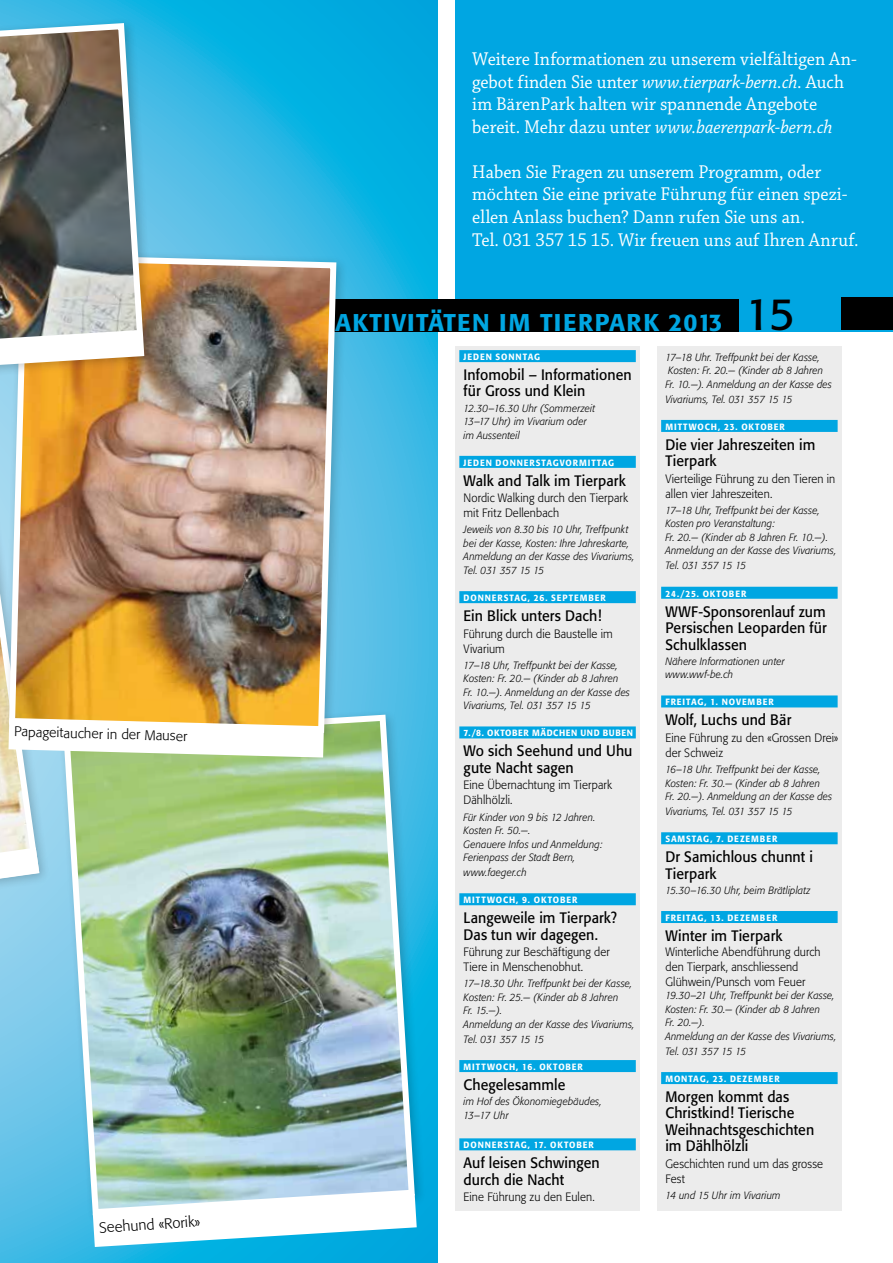
<style>
.page{position:relative;width:893px;height:1263px;background:#fff}
.page>*{position:absolute;margin:0;border:0;box-sizing:border-box;transform-origin:0 0}
.t1{font:500 24px "Formata";letter-spacing:.055em;color:#00a6e2}
.t2{font:19.5px/22.5px "Chaparral Pro";color:#fff;scale:.94 1}
.t3{font:15px/16.5px "Formata";letter-spacing:.005em;color:#000;scale:.94 1}
.t4{font:300 14.7px "Formata";color:#000}
.t5{font:300 13.8px "Formata";color:#000}
.t6{font:300 12px/15px "Formata";letter-spacing:.01em;color:#000;scale:.94 1}
.t7{font:italic 300 10.5px/13.5px "Formata";letter-spacing:.015em;color:#000;scale:.94 1}
.t8{font:italic 300 10.5px "Formata";letter-spacing:-.035em;color:#000;scale:.94 1}
.t9{font:500 9px "Formata";letter-spacing:.11em;color:#fff;scale:.94 1}
.t10{font:500 9px "Formata";letter-spacing:.075em;color:#fff;scale:.94 1}
.s1{font-style:italic}
.s2{font-weight:400;font-size:44.7px;color:#000}
</style>
<div class="page">
<svg style="left:0;top:0;width:438px;height:1263px;background:#2fb7e4"></svg>
<div style="left:455px;top:0;width:438px;height:332px;background:#00a6e2"></div>
<div style="left:841px;top:297px;width:52px;height:33px;background:#000"></div>
<div style="left:657px;top:346px;width:185px;height:865px;background:#ececec"></div>
<div style="left:661px;top:420px;width:177px;height:12px;background:#00a6e2"></div>
<div style="left:661px;top:587px;width:177px;height:12px;background:#00a6e2"></div>
<div style="left:661px;top:695px;width:177px;height:12px;background:#00a6e2"></div>
<div style="left:661px;top:832px;width:177px;height:12px;background:#00a6e2"></div>
<div style="left:661px;top:911px;width:177px;height:12px;background:#00a6e2"></div>
<div style="left:661px;top:1072px;width:177px;height:12px;background:#00a6e2"></div>
<div style="left:0;top:299px;width:739px;height:33px;background:#000"></div>
<div style="left:455px;top:346px;width:185px;height:865px;background:#ececec"></div>
<div style="left:459px;top:350px;width:177px;height:12px;background:#00a6e2"></div>
<div style="left:459px;top:456px;width:177px;height:12px;background:#00a6e2"></div>
<div style="left:459px;top:591px;width:177px;height:12px;background:#00a6e2"></div>
<div style="left:459px;top:726px;width:177px;height:12px;background:#00a6e2"></div>
<div style="left:459px;top:893px;width:177px;height:12px;background:#00a6e2"></div>
<div style="left:459px;top:1060px;width:177px;height:12px;background:#00a6e2"></div>
<div style="left:459px;top:1138px;width:177px;height:12px;background:#00a6e2"></div>
<div style="left:57px;top:709px;width:369px;height:518px;background:#000;opacity:.2"></div>
<img style="left:60px;top:711px;width:358px;height:507px">
<svg style="left:93px;top:1194px;width:324px;height:53px"></svg>
<div style="left:3px;top:248px;width:345px;height:497px;background:#000;opacity:.2"></div>
<img style="left:6px;top:251px;width:333px;height:485px">
<div style="left:0;top:17px;width:156px;height:381px;background:#000;opacity:.2"></div>
<img style="left:0;top:20px;width:147px;height:370px">
<svg style="left:0;top:330px;width:144px;height:34px"></svg>
<img style="left:0;top:511px;width:324px;height:441px">
<h3 class="t5" style="left:14px;top:724px;width:175px;rotate:1deg">Papageitaucher in der Mauser</h3>
<h3 class="t4" style="left:99px;top:1219px;width:103px;rotate:-4deg">Seehund «Rorik»</h3>
<h2 class="t2" style="left:472px;top:49px;width:411px">Weitere Informationen zu unserem vielfältigen An&shy;gebot finden Sie unter <span class="s1">www.tierpark-bern.ch</span>. Auch im BärenPark halten wir spannende Angebote bereit. Mehr dazu unter <span class="s1">www.baerenpark-bern.ch</span></h2>
<h2 class="t2" style="left:472px;top:161px;width:412px">Haben Sie Fragen zu unserem Programm, oder möchten Sie eine private Führung für einen spezi&shy;ellen Anlass buchen? Dann rufen Sie uns an.<br>Tel. 031 357 15 15. Wir freuen uns auf Ihren Anruf.</h2>
<h1 class="t1" style="left:335px;top:307px;width:462px">AKTIVITÄTEN IM TIERPARK 2013 <span class="s2">15</span></h1>
<p class="t9" style="left:464px;top:351px;width:83px">JEDEN SONNTAG</p>
<h3 class="t3" style="left:464px;top:366px;width:180px">Infomobil – Informationen für Gross und Klein</h3>
<p class="t7" style="left:464px;top:401px;width:141px">12.30–16.30 Uhr (Sommerzeit<br>13–17 Uhr) im Vivarium oder im Aussenteil</p>
<p class="t9" style="left:464px;top:457px;width:162px">JEDEN DONNERST AGVORMITTAG</p>
<h3 class="t3" style="left:464px;top:472px;width:174px">Walk and Talk im Tierpark</h3>
<p class="t6" style="left:464px;top:491px;width:176px">Nordic Walking durch den Tierpark mit Fritz Dellenbach</p>
<p class="t7" style="left:464px;top:523px;width:183px">Jeweils von 8.30 bis 10 Uhr, Treffpunkt bei der Kasse, Kosten: Ihre Jahreskarte, Anmeldung an der Kasse des Vivariums, Tel. 031 357 15 15</p>
<p class="t9" style="left:464px;top:592px;width:153px">DONNERSTAG, 26. SEPT EMBER</p>
<h3 class="t3" style="left:464px;top:607px;width:148px">Ein Blick unters Dach!</h3>
<p class="t6" style="left:464px;top:626px;width:160px">Führung durch die Baustelle im<br>Vivarium</p>
<p class="t7" style="left:464px;top:658px;width:179px">17–18 Uhr, Treffpunkt bei der Kasse, Kosten: Fr. 20.— (Kinder ab 8 Jahren Fr. 10.—). Anmeldung an der Kasse des Vivariums, Tel. 031 357 15 15</p>
<p class="t10" style="left:464px;top:728px;width:182px">7./8. OKTOBER MÄDCHEN UND BUBEN</p>
<h3 class="t3" style="left:464px;top:743px;width:181px">Wo sich Seehund und Uhu gute Nacht sagen</h3>
<p class="t6" style="left:464px;top:778px;width:159px">Eine Übernachtung im Tierpark<br>Dählhölzli.</p>
<p class="t7" style="left:464px;top:810px;width:149px">Für Kinder von 9 bis 12 Jahren.<br>Kosten Fr. 50.—.<br>Genauere Infos und Anmeldung:<br>Ferienpass der Stadt Bern,</p>
<p class="t7" style="left:464px;top:866px;width:69px">www.faeger.ch</p>
<p class="t9" style="left:464px;top:894px;width:123px">MITT WOCH, 9. OKTOBER</p>
<h3 class="t3" style="left:464px;top:909px;width:165px">Langeweile im Tierpark?<br>Das tun wir dagegen.</h3>
<p class="t6" style="left:464px;top:945px;width:157px">Führung zur Beschäftigung der<br>Tiere in Menschenobhut.</p>
<p class="t7" style="left:464px;top:977px;width:183px">17–18.30 Uhr. Treffpunkt bei der Kasse,<br>Kosten: Fr. 25.— (Kinder ab 8 Jahren<br>Fr. 15.—).<br>Anmeldung an der Kasse des Vivariums,</p>
<p class="t8" style="left:464px;top:1033px;width:87px">Tel. 031 357 15 15</p>
<p class="t9" style="left:464px;top:1061px;width:128px">MITT WOCH, 16. OKTOBER</p>
<h3 class="t3" style="left:464px;top:1076px;width:110px">Chegelesammle</h3>
<p class="t7" style="left:464px;top:1095px;width:148px">im Hof des Ökonomiegebäudes,<br>13–17 Uhr</p>
<p class="t9" style="left:464px;top:1139px;width:140px">DONNERST AG, 17. OKTOBER</p>
<h3 class="t3" style="left:464px;top:1154px;width:146px">Auf leisen Schwingen durch die Nacht</h3>
<p class="t6" style="left:464px;top:1190px;width:141px">Eine Führung zu den Eulen.</p>
<p class="t7" style="left:665px;top:350px;width:179px">17–18 Uhr. Treffpunkt bei der Kasse,<br>Kosten: Fr. 20.— (Kinder ab 8 Jahren<br>Fr. 10.—). Anmeldung an der Kasse des</p>
<p class="t7" style="left:665px;top:392px;width:137px">Vivariums, Tel. 031 357 15 15</p>
<p class="t9" style="left:665px;top:421px;width:129px">MITT WOCH, 23. OKTOBER</p>
<h3 class="t3" style="left:665px;top:436px;width:161px">Die vier Jahreszeiten im<br>Tierpark</h3>
<p class="t6" style="left:665px;top:471px;width:182px">Vierteilige Führung zu den Tieren in allen vier Jahreszeiten.</p>
<p class="t7" style="left:665px;top:504px;width:183px">17–18 Uhr, Treffpunkt bei der Kasse, Kosten pro Veranstaltung:<br>Fr. 20.— (Kinder ab 8 Jahren Fr. 10.—).<br>Anmeldung an der Kasse des Vivariums,</p>
<p class="t8" style="left:665px;top:560px;width:87px">Tel. 031 357 15 15</p>
<p class="t9" style="left:665px;top:588px;width:88px">24./25. OKTOBER</p>
<h3 class="t3" style="left:665px;top:603px;width:173px;text-align:justify">WWF-Sponsorenlauf zum Persischen Leoparden für Schulklassen</h3>
<p class="t7" style="left:665px;top:654px;width:129px">Nähere Informationen unter www.wwf-be.ch</p>
<p class="t9" style="left:665px;top:697px;width:117px">FREITAG, 1. NOVEMBER</p>
<h3 class="t3" style="left:665px;top:712px;width:135px">Wolf, Luchs und Bär</h3>
<p class="t6" style="left:665px;top:730px;width:185px">Eine Führung zu den «Grossen Drei» der Schweiz</p>
<p class="t7" style="left:665px;top:763px;width:179px">16–18 Uhr. Treffpunkt bei der Kasse,<br>Kosten: Fr. 30.— (Kinder ab 8 Jahren<br>Fr. 20.—). Anmeldung an der Kasse des</p>
<p class="t7" style="left:665px;top:805px;width:137px">Vivariums, Tel. 031 357 15 15</p>
<p class="t9" style="left:665px;top:833px;width:121px">SAMST AG, 7. DEZEMBER</p>
<h3 class="t3" style="left:665px;top:848px;width:159px">Dr Samichlous chunnt i<br>Tierpark</h3>
<p class="t7" style="left:665px;top:883px;width:156px">15.30–16.30 Uhr, beim Brätliplatz</p>
<p class="t9" style="left:665px;top:912px;width:121px">FREITAG, 13. DEZEMBER</p>
<h3 class="t3" style="left:665px;top:927px;width:126px">Winter im Tierpark</h3>
<p class="t6" style="left:665px;top:944px;width:167px">Winterliche Abendführung durch den Tierpark, anschliessend<br>Glühwein/Punsch vom Feuer</p>
<p class="t7" style="left:665px;top:989px;width:183px">19.30–21 Uhr, Treffpunkt bei der Kasse,<br>Kosten: Fr. 30.— (Kinder ab 8 Jahren<br>Fr. 20.—).<br>Anmeldung an der Kasse des Vivariums,</p>
<p class="t8" style="left:665px;top:1045px;width:87px">Tel. 031 357 15 15</p>
<p class="t9" style="left:665px;top:1073px;width:123px">MONTAG, 23. DEZEMBER</p>
<h3 class="t3" style="left:665px;top:1088px;width:160px">Morgen kommt das<br>Christkind! Tierische<br>Weihnachtsgeschichten im Dählhölzli</h3>
<p class="t6" style="left:665px;top:1156px;width:169px">Geschichten rund um das grosse<br>Fest</p>
<p class="t7" style="left:665px;top:1189px;width:124px">14 und 15 Uhr im Vivarium</p>
</div>
